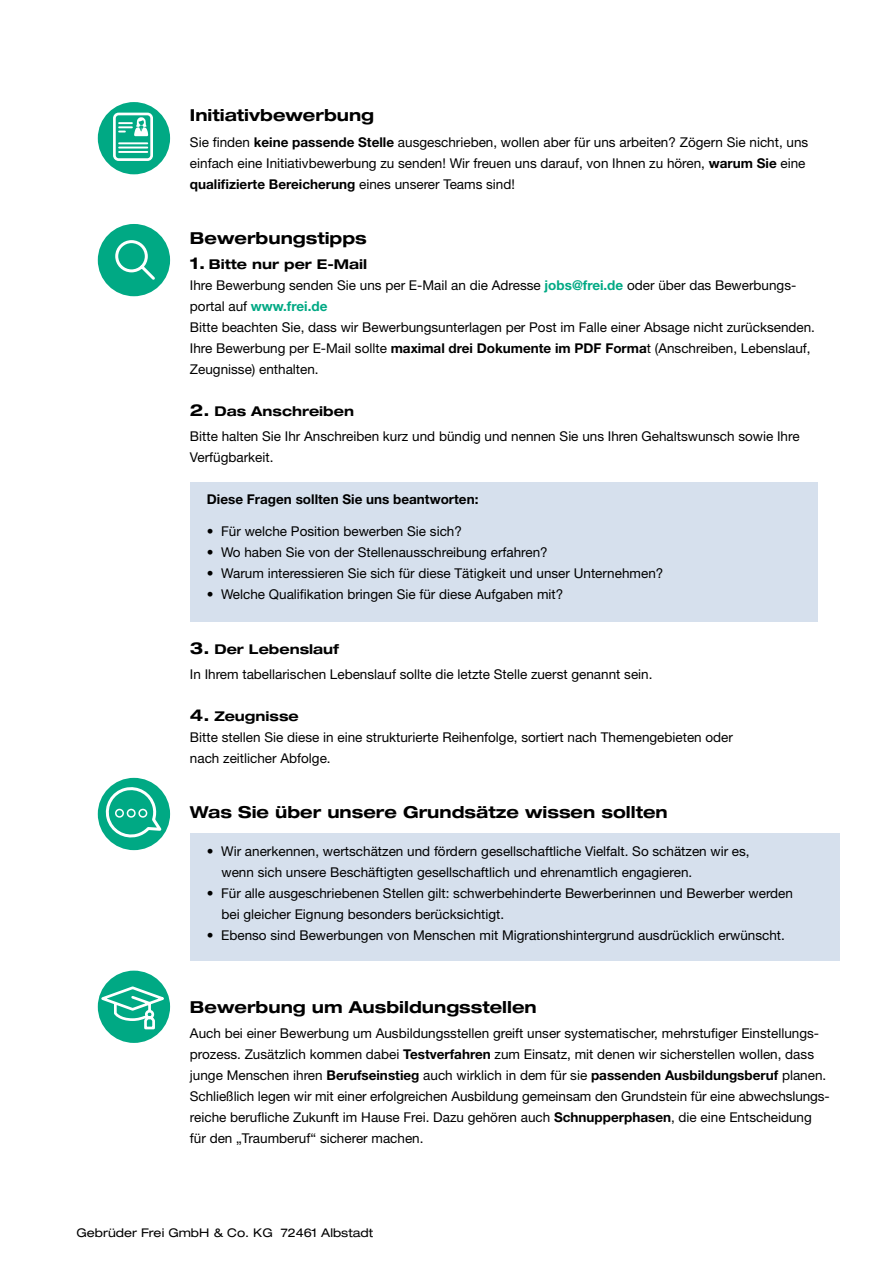
<style>
.page{position:relative;width:893px;height:1263px;background:#fff}
.page>*{position:absolute;margin:0;border:0;box-sizing:border-box;transform-origin:0 0}
.t1{font:700 expanded 16.5px "Helvetica Neue";color:#000}
.t2{font:13.5px/21px "Helvetica Neue";color:#000}
.t3{font:700 13.5px "Helvetica Neue";color:#000}
.t4{font:expanded 12px "Helvetica Neue";color:#000}
.s1{font-weight:700}
.s2{font-weight:700;font-stretch:expanded;font-size:16.5px}
.s3{font-weight:700;font-stretch:expanded}
.s4{font-weight:700;color:#00a984}
</style>
<div class="page">
<div style="left:190px;top:483px;width:628px;height:139px;background:#d6e0ed"></div>
<div style="left:190px;top:833px;width:649px;height:128px;background:#d6e0ed"></div>
<div style="left:98px;top:102px;width:72px;height:72px;background:#00a984;border-radius:50%"></div>
<svg style="left:118px;top:117px;width:30px;height:19px"></svg>
<hr style="left:118px;top:142px;width:30px;height:2px;background:#fff">
<hr style="left:118px;top:147px;width:30px;height:1px;background:#fff">
<hr style="left:118px;top:151px;width:30px;height:2px;background:#fff">
<div style="left:113px;top:113px;width:40px;height:48px;border:3px solid #fff;border-radius:4px"></div>
<div style="left:98px;top:224px;width:72px;height:72px;background:#00a984;border-radius:50%"></div>
<svg style="left:117px;top:240px;width:38px;height:40px"></svg>
<div style="left:98px;top:971px;width:72px;height:72px;background:#00a984;border-radius:50%"></div>
<svg style="left:97px;top:985px;width:74px;height:46px"></svg>
<div style="left:98px;top:778px;width:72px;height:72px;background:#00a984;border-radius:50%"></div>
<svg style="left:105px;top:786px;width:61px;height:52px"></svg>
<div style="left:115px;top:809px;width:9px;height:9px;border:2px solid #fff;border-radius:50%"></div>
<div style="left:127px;top:809px;width:9px;height:9px;border:2px solid #fff;border-radius:50%"></div>
<div style="left:138px;top:809px;width:9px;height:9px;border:2px solid #fff;border-radius:50%"></div>
<p class="t1" style="left:190px;top:105px;width:186px">Initiativbewerbung</p>
<p class="t2" style="left:190px;top:131px;width:620px">Sie finden <span class="s1">keine passende Stelle</span> ausgeschrieben, wollen aber für uns arbeiten? Zögern Sie nicht, uns einfach eine Initiativbewerbung zu senden! Wir freuen uns darauf, von Ihnen zu hören, <span class="s1">warum Sie</span> eine <span class="s1">qualifizierte Bereicherung</span> eines unserer Teams sind!</p>
<p class="t1" style="left:190px;top:227px;width:178px">Bewerbungstipps</p>
<p class="t2" style="left:190px;top:253px;width:627px"><span class="s2">1.</span> <span class="s3">Bitte nur per E-Mail<br></span>Ihre Bewerbung senden Sie uns per E-Mail an die Adresse <span class="s4">jobs@frei.de</span> oder über das Bewerbungs&shy;portal auf <span class="s4">www.frei.de<br></span>Bitte beachten Sie, dass wir Bewerbungsunterlagen per Post im Falle einer Absage nicht zurücksenden.<br>Ihre Bewerbung per E-Mail sollte <span class="s1">maximal drei Dokumente im PDF Forma</span>t (Anschreiben, Lebenslauf, Zeugnisse) enthalten.</p>
<p class="t2" style="left:190px;top:398px;width:611px;line-height:25.2px"><span class="s2">2.</span> <span class="s3">Das Anschreiben<br></span>Bitte halten Sie Ihr Anschreiben kurz und bündig und nennen Sie uns Ihren Gehaltswunsch sowie Ihre</p>
<p class="t2" style="left:190px;top:447px;width:85px">Verfügbarkeit.</p>
<p class="t3" style="left:207px;top:491px;width:273px">Diese Fragen sollten Sie uns beantworten:</p>
<p class="t2" style="left:207px;top:520px;width:257px">• Für welche Position bewerben Sie sich?</p>
<p class="t2" style="left:207px;top:541px;width:342px">• Wo haben Sie von der Stellenausschreibung erfahren?</p>
<p class="t2" style="left:207px;top:562px;width:458px">• Warum interessieren Sie sich für diese Tätigkeit und unser Unternehmen?</p>
<p class="t2" style="left:207px;top:583px;width:358px">• Welche Qualifikation bringen Sie für diese Aufgaben mit?</p>
<p class="t2" style="left:190px;top:636px;width:464px;line-height:25.2px"><span class="s2">3.</span> <span class="s3">Der Lebenslauf<br></span>In Ihrem tabellarischen Lebenslauf sollte die letzte Stelle zuerst genannt sein.</p>
<p class="t2" style="left:190px;top:706px;width:545px"><span class="s2">4.</span> <span class="s3">Zeugnisse<br></span>Bitte stellen Sie diese in eine strukturierte Reihenfolge, sortiert nach Themengebieten oder nach zeitlicher Abfolge.</p>
<p class="t1" style="left:190px;top:802px;width:479px">Was Sie über unsere Grundsätze wissen sollten</p>
<p class="t2" style="left:221px;top:841px;width:530px;text-indent:-14px">• Wir anerkennen, wertschätzen und fördern gesellschaftliche Vielfalt. So schätzen wir es, wenn sich unsere Beschäftigten gesellschaftlich und ehrenamtlich engagieren.</p>
<p class="t2" style="left:221px;top:883px;width:573px;text-indent:-14px">• Für alle ausgeschriebenen Stellen gilt: schwerbehinderte Bewerberinnen und Bewerber werden bei gleicher Eignung besonders berücksichtigt.</p>
<p class="t2" style="left:207px;top:925px;width:579px">• Ebenso sind Bewerbungen von Menschen mit Migrationshintergrund ausdrücklich erwünscht.</p>
<p class="t1" style="left:190px;top:997px;width:348px">Bewerbung um Ausbildungsstellen</p>
<p class="t2" style="left:190px;top:1023px;width:641px">Auch bei einer Bewerbung um Ausbildungsstellen greift unser systematischer, mehrstufiger Einstellungs&shy;prozess. Zusätzlich kommen dabei <span class="s1">Testverfahren</span> zum Einsatz, mit denen wir sicherstellen wollen, dass junge Menschen ihren <span class="s1">Berufseinstieg</span> auch wirklich in dem für sie <span class="s1">passenden Ausbildungsberuf</span> planen.<br>Schließlich legen wir mit einer erfolgreichen Ausbildung gemeinsam den Grundstein für eine abwechslungs&shy;reiche berufliche Zukunft im Hause Frei. Dazu gehören auch <span class="s1">Schnupperphasen</span>, die eine Entscheidung für den „Traumberuf“ sicherer machen.</p>
<p class="t4" style="left:77px;top:1226px;width:298px">Gebrüder Frei GmbH &amp; Co. KG 72461 Albstadt</p>
</div>
